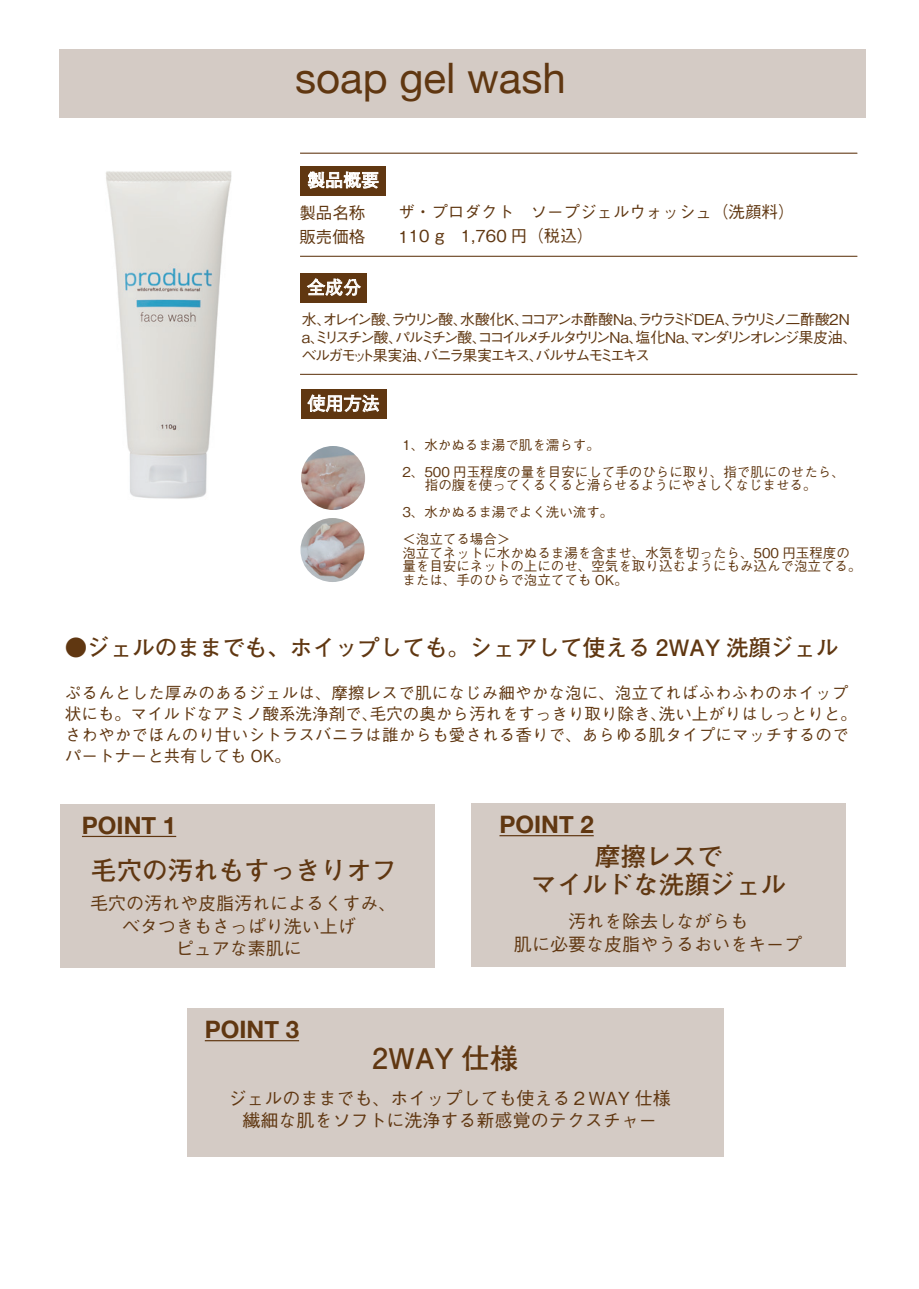
<style>
.page{position:relative;width:919px;height:1289px;background:#fff}
.page>*{position:absolute;margin:0;border:0;box-sizing:border-box;transform-origin:0 0}
.t1{font:42px "Helvetica Neue";color:#603711}
.t2{font:700 28.5px "Futo Go B101 Pr 6 N";color:#603711}
.t3{font:700 25.5px/28.5px "Futo Go B101 Pr 6 N";color:#603711;text-align:center}
.t4{font:700 24px "Helvetica Neue";color:#603711}
.t5{font:700 22.5px "Futo Go B101 Pr 6 N";color:#603711}
.t6{font:500 18px/22.5px "Gothic BBB Pr 6";color:#603711;text-align:center}
.t7{font:500 18px "Gothic BBB Pr 6 N";color:#fff}
.t8{font:500 16.5px/21px "Gothic BBB Pr 6 N";letter-spacing:.01em;color:#603711}
.t9{font:500 15px/18px "Gothic BBB Pr 6";letter-spacing:-.185em;color:#603711}
.t10{font:500 13.5px/27px "Gothic BBB Pr 6 N";color:#603711}
</style>
<div class="page">
<img style="left:106px;top:171px;width:126px;height:328px">
<div style="left:59px;top:49px;width:806px;height:69px;background:#d4cbc5"></div>
<div style="left:300px;top:166px;width:86px;height:29px;background:#603711"></div>
<svg style="left:308px;top:171px;width:70px;height:18px"></svg>
<hr style="left:300px;top:374px;width:557px;height:1px;background:#603711">
<div style="left:300px;top:273px;width:67px;height:30px;background:#603711"></div>
<svg style="left:307px;top:278px;width:54px;height:18px"></svg>
<div style="left:301px;top:389px;width:85px;height:30px;background:#603711"></div>
<svg style="left:307px;top:394px;width:72px;height:18px"></svg>
<hr style="left:300px;top:153px;width:557px;height:1px;background:#603711">
<hr style="left:300px;top:256px;width:557px;height:1px;background:#603711">
<img style="left:301px;top:446px;width:64px;height:64px;border-radius:32px">
<img style="left:300px;top:518px;width:64px;height:64px;border-radius:32px">
<div style="left:61px;top:804px;width:374px;height:163px;background:#d4cbc5"></div>
<hr style="left:82px;top:835px;width:94px;height:2px;background:#603711">
<div style="left:471px;top:803px;width:374px;height:163px;background:#d4cbc5"></div>
<hr style="left:499px;top:835px;width:94px;height:1px;background:#603711">
<div style="left:187px;top:1008px;width:536px;height:148px;background:#d4cbc5"></div>
<hr style="left:205px;top:1040px;width:94px;height:1px;background:#603711">
<h1 class="t1" style="left:295px;top:47px;width:272px">soap gel wash</h1>
<p class="t7" style="left:307px;top:165px;width:73px">製品概要</p>
<p class="t8" style="left:299px;top:199px;width:497px;line-height:24.2px">製品名称　　ザ・プロダクト　ソープジェルウォッシュ（洗顔料）販売価格　　110 g　1,760 円（税込）</p>
<p class="t7" style="left:307px;top:273px;width:55px">全成分</p>
<p class="t9" style="left:298px;top:309px;width:560px">水、オレイン酸、ラウリン酸、水酸化Ｋ、ココアンホ酢酸Ｎａ、ラウラミドＤＥＡ、ラウリミノ二酢酸２Ｎａ、ミリスチン酸、パルミチン酸、ココイルメチルタウリンＮａ、塩化Ｎａ、マンダリンオレンジ果皮油、ベルガモット果実油、バニラ果実エキス、バルサムモミエキス</p>
<p class="t7" style="left:307px;top:389px;width:73px">使用方法</p>
<p class="t10" style="left:402px;top:430px;width:444px">1、水かぬるま湯で肌を濡らす。<br>2、500 円玉程度の量を目安にして手のひらに取り、指で肌にのせたら、</p>
<p class="t10" style="left:402px;top:471px;width:415px">　 指の腹を使ってくるくると滑らせるようにやさしくなじませる。<br>3、水かぬるま湯でよく洗い流す。<br>＜泡立てる場合＞</p>
<p class="t10" style="left:402px;top:545px;width:461px;line-height:13.5px">泡立てネットに水かぬるま湯を含ませ、水気を切ったら、500 円玉程度の量を目安にネットの上にのせ、空気を取り込むようにもみ込んで泡立てる。または、手のひらで泡立てても OK。</p>
<h3 class="t5" style="left:65px;top:630px;width:775px">●ジェルのままでも、ホイップしても。シェアして使える 2WAY 洗顔ジェル</h3>
<p class="t8" style="left:65px;top:681px;width:793px">ぷるんとした厚みのあるジェルは、摩擦レスで肌になじみ細やかな泡に、泡立てればふわふわのホイップ状にも。マイルドなアミノ酸系洗浄剤で、毛穴の奥から汚れをすっきり取り除き、洗い上がりはしっとりと。さわやかでほんのり甘いシトラスバニラは誰からも愛される香りで、あらゆる肌タイプにマッチするのでパートナーと共有しても OK。</p>
<h3 class="t4" style="left:82px;top:806px;width:96px">POINT 1</h3>
<h3 class="t3" style="left:91px;top:855px;width:307px">毛穴の汚れもすっきりオフ</h3>
<p class="t6" style="left:90px;top:891px;width:308px">毛穴の汚れや皮脂汚れによるくすみ、ベタつきもさっぱり洗い上げ<br>ピュアな素肌に</p>
<h3 class="t4" style="left:205px;top:1010px;width:96px">POINT 3</h3>
<h3 class="t4" style="left:499px;top:805px;width:96px">POINT 2</h3>
<h3 class="t3" style="left:531px;top:841px;width:256px">摩擦レスで<br>マイルドな洗顔ジェル</h3>
<p class="t6" style="left:514px;top:909px;width:289px">汚れを除去しながらも<br>肌に必要な皮脂やうるおいをキープ</p>
<h2 class="t2" style="left:372px;top:1035px;width:147px">2WAY 仕様</h2>
<p class="t6" style="left:228px;top:1085px;width:444px">ジェルのままでも、ホイップしても使える２WAY 仕様繊細な肌をソフトに洗浄する新感覚のテクスチャー</p>
</div>
